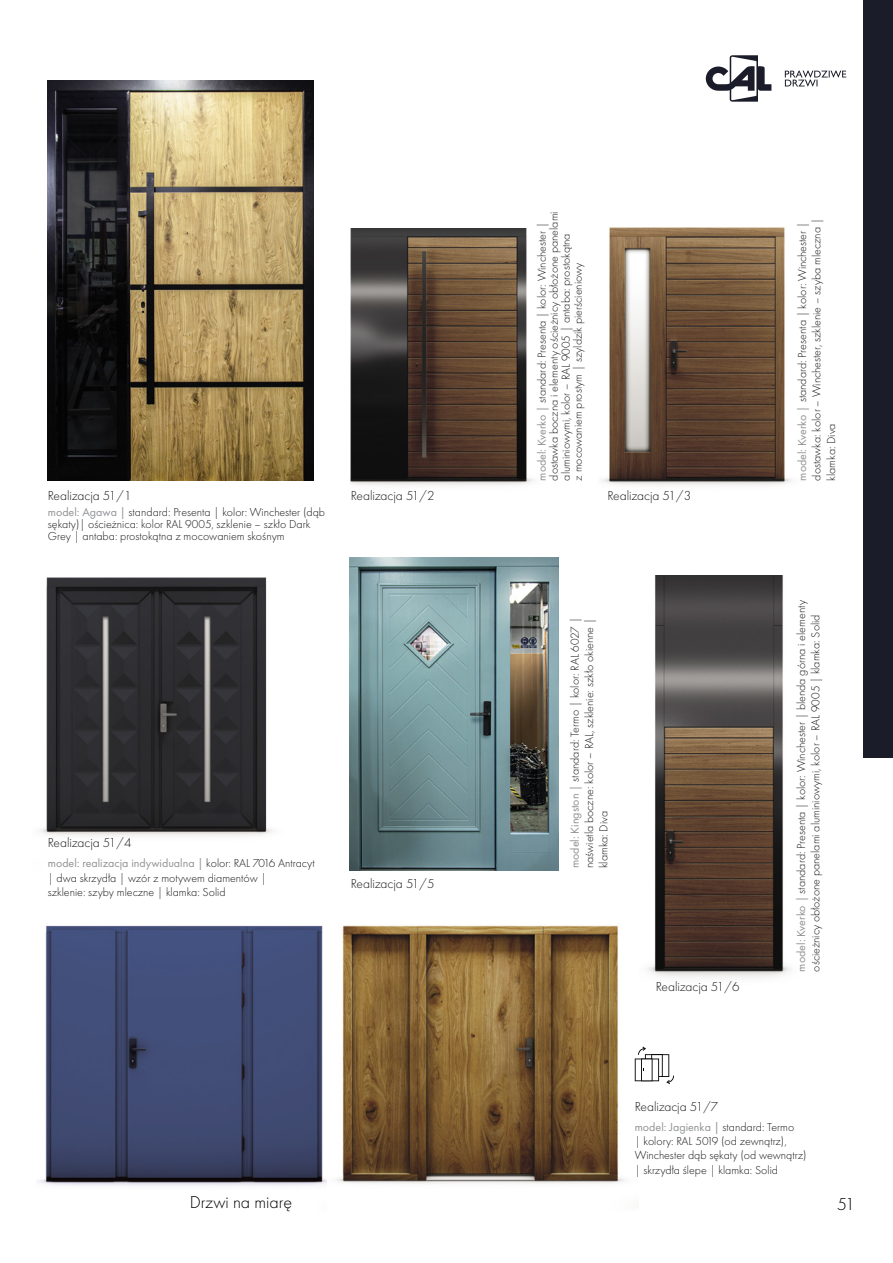
<style>
.page{position:relative;width:893px;height:1263px;background:#fff}
.page>*{position:absolute;margin:0;border:0;box-sizing:border-box;transform-origin:0 0}
.t1{font:300 18px "Futura PT";color:#000}
.t2{font:300 13.5px "Futura PT";color:#191919}
.t3{font:300 12px/14.4px "Futura PT";color:#191919}
.s1{font-weight:400;color:#8f9295}
</style>
<div class="page">
<img style="left:648px;top:575px;width:242px;height:403px">
<img style="left:38px;top:925px;width:289px;height:261px">
<img style="left:336px;top:839px;width:299px;height:345px">
<img style="left:601px;top:227px;width:191px;height:259px">
<img style="left:39px;top:577px;width:235px;height:259px">
<img style="left:48px;top:80px;width:266px;height:401px">
<img style="left:350px;top:558px;width:208px;height:313px">
<img style="left:351px;top:228px;width:184px;height:258px">
<div style="left:863px;top:0;width:30px;height:757px;background:#1b1c29"></div>
<svg style="left:635px;top:1046px;width:39px;height:38px"></svg>
<svg style="left:706px;top:55px;width:65px;height:47px"></svg>
<svg style="left:785px;top:71px;width:61px;height:16px"></svg>
<p class="t2" style="left:48px;top:488px;width:85px">Realizacja 51/1</p>
<p class="t3" style="left:48px;top:506px;width:279px;line-height:12px"><span class="s1">model: Agawa |</span> standard: Presenta | kolor: Winchester (dąb sękaty)| ościeżnica: kolor RAL 9005, szklenie – szkło Dark<br>Grey | antaba: prostokątna z mocowaniem skośnym</p>
<p class="t2" style="left:48px;top:835px;width:85px">Realizacja 51/4</p>
<p class="t3" style="left:48px;top:856px;width:268px"><span class="s1">model: realizacja indywidualna |</span> kolor: RAL 7016 Antracyt | dwa skrzydła | wzór z motywem diamentów |<br>szklenie: szyby mleczne | klamka: Solid</p>
<p class="t3" style="left:548px;top:481px;width:271px;line-height:12px;rotate:-90deg">dostawka boczna i elementy ościeżnicy obłożone panelami aluminiowymi, kolor – RAL 9005 | antaba: prostokątna<br>z mocowaniem prostym | szyldzik pierścieniowy</p>
<p class="t3" style="left:535px;top:481px;width:260px;rotate:-90deg"><span class="s1">model: Kverko |</span> standard: Presenta | kolor: Winchester |</p>
<p class="t3" style="left:809px;top:481px;width:264px;rotate:-90deg">dostawka: kolor – Winchester, szklenie – szyba mleczna | klamka: Diva</p>
<p class="t3" style="left:795px;top:481px;width:260px;rotate:-90deg"><span class="s1">model: Kverko |</span> standard: Presenta | kolor: Winchester |</p>
<p class="t2" style="left:351px;top:488px;width:85px">Realizacja 51/2</p>
<p class="t2" style="left:607px;top:488px;width:85px">Realizacja 51/3</p>
<p class="t2" style="left:351px;top:875px;width:85px">Realizacja 51/5</p>
<p class="t3" style="left:568px;top:868px;width:252px;text-align:justify;rotate:-90deg"><span class="s1">model: Kingston |</span> standard: Termo | kolor: RAL 6027 | naświetla boczne: kolor – RAL, szklenie: szkło okienne | klamka: Diva</p>
<p class="t2" style="left:656px;top:978px;width:85px">Realizacja 51/6</p>
<p class="t3" style="left:794px;top:971px;width:373px;rotate:-90deg"><span class="s1">model: Kverko |</span> standard: Presenta | kolor: Winchester | blenda górna i elementy ościeżnicy obłożone panelami aluminiowymi, kolor – RAL 9005 | klamka: Solid</p>
<h1 class="t1" style="left:190px;top:1192px;width:104px">Drzwi na miarę</h1>
<p class="t2" style="left:635px;top:1099px;width:85px">Realizacja 51/7</p>
<p class="t3" style="left:635px;top:1119px;width:173px"><span class="s1">model: Jagienka |</span> standard: Termo<br>| kolory: RAL 5019 (od zewnątrz), Winchester dąb sękaty (od wewnątrz) | skrzydła ślepe | klamka: Solid</p>
<h1 class="t1" style="left:837px;top:1194px;width:19px">51</h1>
</div>
